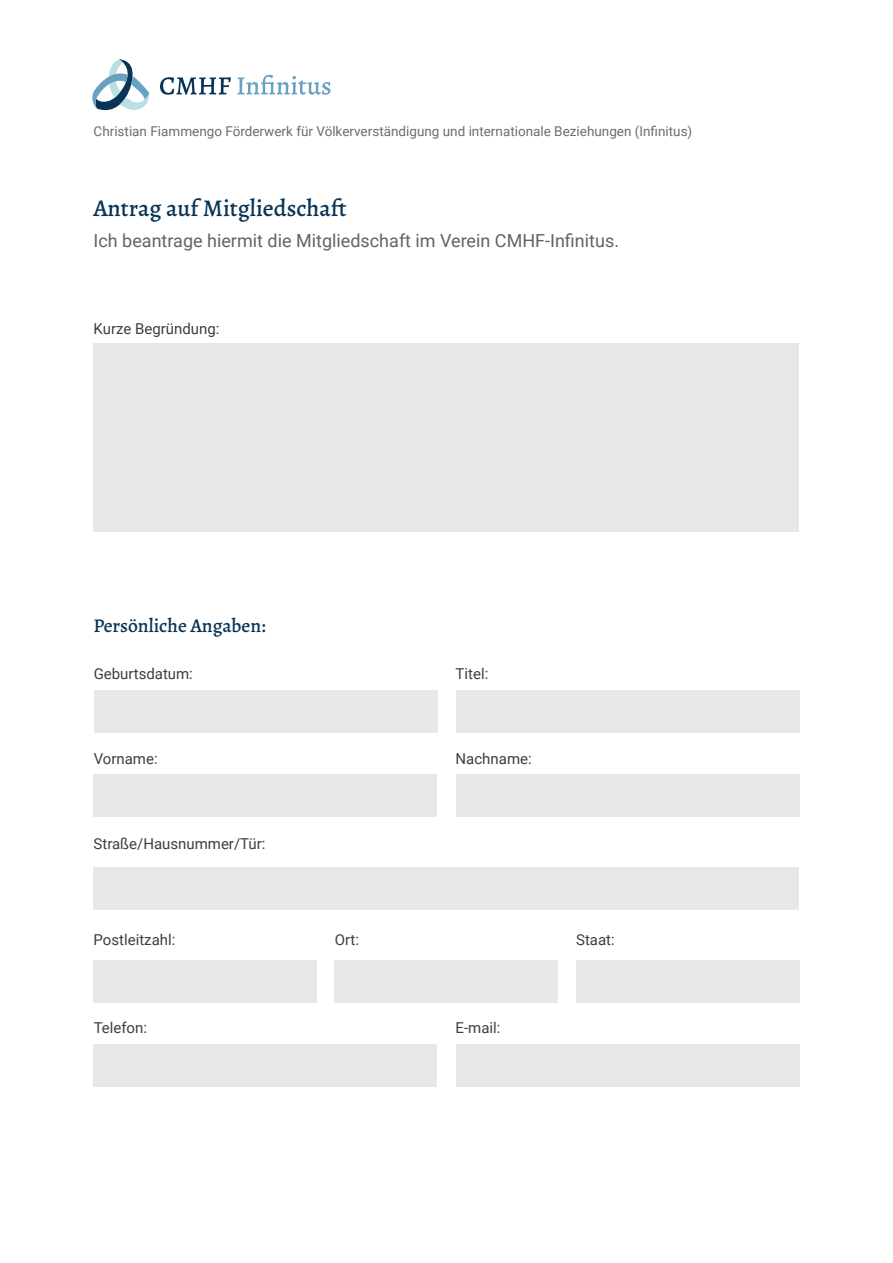
<style>
.page{position:relative;width:893px;height:1263px;background:#fff}
.page>*{position:absolute;margin:0;border:0;box-sizing:border-box;transform-origin:0 0}
.t1{font:500 24px "Alegreya";color:#093456}
.t2{font:500 19.5px "Alegreya";color:#093456}
.t3{font:18px "Roboto";color:#636366}
.t4{font:15px "Roboto";color:#3e3e3f}
.t5{font:13.5px "Roboto";color:#6c6d70}
</style>
<div class="page">
<svg style="left:160px;top:77px;width:71px;height:18px"></svg>
<svg style="left:237px;top:75px;width:94px;height:20px"></svg>
<svg style="left:92px;top:59px;width:57px;height:52px"></svg>
<div style="left:94px;top:343px;width:705px;height:188px;background:#e6e7e9"></div>
<div style="left:456px;top:690px;width:343px;height:42px;background:#e6e7e9"></div>
<div style="left:94px;top:690px;width:344px;height:42px;background:#e6e7e9"></div>
<div style="left:94px;top:868px;width:705px;height:42px;background:#e6e7e9"></div>
<div style="left:94px;top:960px;width:223px;height:43px;background:#e6e7e9"></div>
<div style="left:335px;top:960px;width:223px;height:43px;background:#e6e7e9"></div>
<div style="left:576px;top:960px;width:223px;height:43px;background:#e6e7e9"></div>
<div style="left:94px;top:774px;width:343px;height:43px;background:#e6e7e9"></div>
<div style="left:94px;top:1045px;width:343px;height:42px;background:#e6e7e9"></div>
<div style="left:456px;top:774px;width:343px;height:43px;background:#e6e7e9"></div>
<div style="left:456px;top:1045px;width:343px;height:42px;background:#e6e7e9"></div>
<p class="t5" style="left:94px;top:122px;width:600px">Christian Fiammengo Förderwerk für Völkerverständigung und internationale Beziehungen (Infinitus)</p>
<p class="t1" style="left:94px;top:192px;width:255px">Antrag auf Mitgliedschaft</p>
<p class="t3" style="left:94px;top:228px;width:527px">Ich beantrage hiermit die Mitgliedschaft im Verein CMHF-Infinitus.</p>
<p class="t4" style="left:94px;top:319px;width:127px">Kurze Begründung:</p>
<p class="t2" style="left:94px;top:613px;width:174px">Persönliche Angaben:</p>
<p class="t4" style="left:94px;top:663px;width:101px">Geburtsdatum:</p>
<p class="t4" style="left:456px;top:663px;width:34px">Titel:</p>
<p class="t4" style="left:94px;top:748px;width:65px">Vorname:</p>
<p class="t4" style="left:94px;top:833px;width:173px">Straße/Hausnummer/Tür:</p>
<p class="t4" style="left:456px;top:748px;width:78px">Nachname:</p>
<p class="t4" style="left:94px;top:929px;width:83px">Postleitzahl:</p>
<p class="t4" style="left:335px;top:929px;width:26px">Ort:</p>
<p class="t4" style="left:576px;top:929px;width:40px">Staat:</p>
<p class="t4" style="left:94px;top:1017px;width:55px">Telefon:</p>
<p class="t4" style="left:456px;top:1017px;width:46px">E-mail:</p>
</div>
